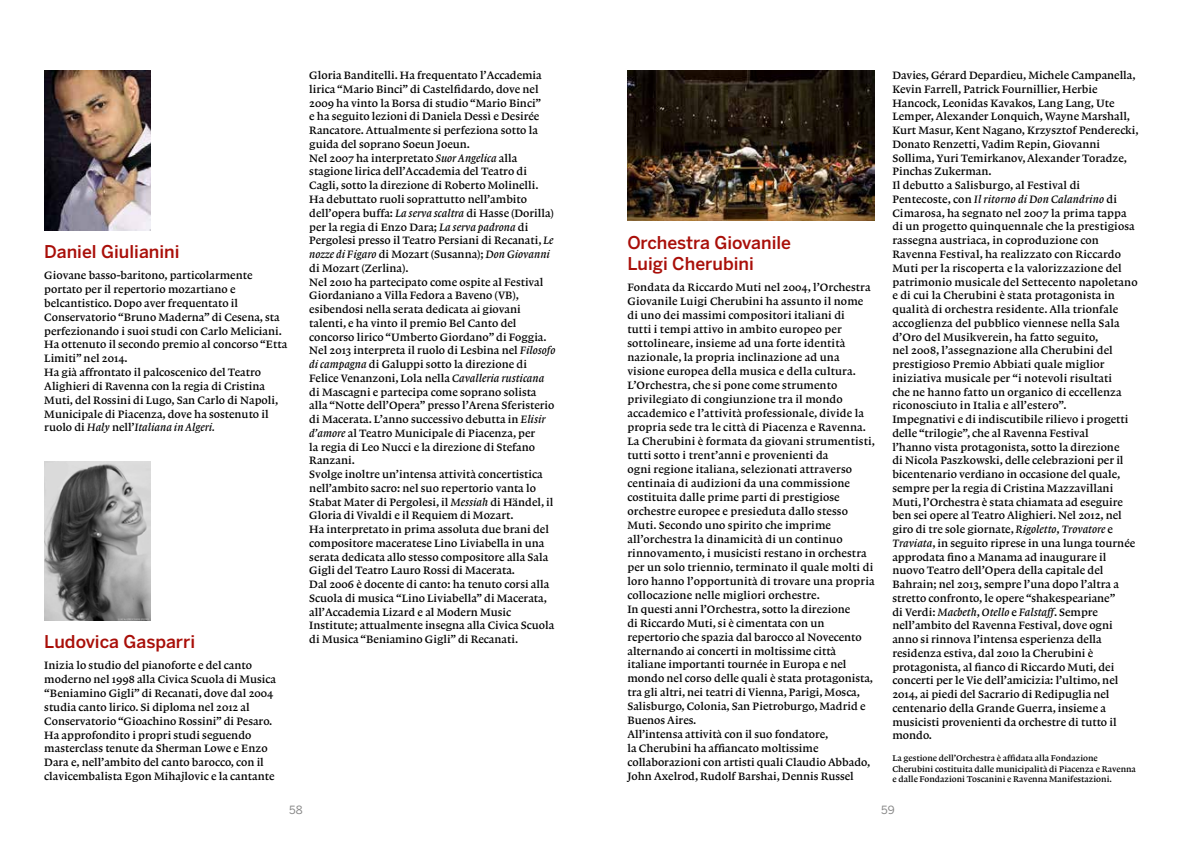
<style>
.page{position:relative;width:1184px;height:851px;background:#fff}
.page>*{position:absolute;margin:0;border:0;box-sizing:border-box;transform-origin:0 0}
.t1{font:500 17.5px/21.2px "Benton Sans";color:#a90f09}
.t2{font:11.25px/13.8px "Lexicon No 1 Roman B";color:#000}
.t3{font:11.25px "Lexicon No 1 Italic B";color:#000}
.t4{font:11.25px "Benton Sans";color:#878787}
.t5{font:8.75px/10.6px "Lexicon No 1 Roman B";color:#000}
.s1{font-family:"Lexicon No 1 Roman B"}
.s2{font-family:"Lexicon No 1 Italic B"}
</style>
<div class="page">
<img style="left:44px;top:71px;width:107px;height:159px">
<img style="left:44px;top:461px;width:107px;height:159px">
<img style="left:627px;top:71px;width:247px;height:150px">
<h1 class="t1" style="left:44px;top:241px;width:137px">Daniel Giulianini</h1>
<p class="t2" style="left:44px;top:268px;width:244px">Giovane basso-baritono, particolarmente portato per il repertorio mozartiano e belcantistico. Dopo aver frequentato il Conservatorio “Bruno Maderna” di Cesena, sta perfezionando i suoi studi con Carlo Meliciani.<br>Ha ottenuto il secondo premio al concorso “Etta Limiti” nel 2014.<br>Ha già affrontato il palcoscenico del Teatro Alighieri di Ravenna con la regia di Cristina Muti, del Rossini di Lugo, San Carlo di Napoli, Municipale di Piacenza, dove ha sostenuto il</p>
<p class="t3" style="left:44px;top:421px;width:172px"><span class="s1">ruolo di</span> Haly <span class="s1">nell’</span>Italiana in Algeri.</p>
<h1 class="t1" style="left:44px;top:631px;width:152px">Ludovica Gasparri</h1>
<p class="t2" style="left:44px;top:658px;width:233px">Inizia lo studio del pianoforte e del canto moderno nel 1998 alla Civica Scuola di Musica “Beniamino Gigli” di Recanati, dove dal 2004 studia canto lirico. Si diploma nel 2012 al Conservatorio “Gioachino Rossini” di Pesaro.<br>Ha approfondito i propri studi seguendo masterclass tenute da Sherman Lowe e Enzo Dara e, nell’ambito del canto barocco, con il clavicembalista Egon Mihajlovic e la cantante</p>
<p class="t2" style="left:309px;top:69px;width:246px">Gloria Banditelli. Ha frequentato l’Accademia lirica “Mario Binci” di Castelfidardo, dove nel 2009 ha vinto la Borsa di studio “Mario Binci”<br>e ha seguito lezioni di Daniela Dessì e Desirée Rancatore. Attualmente si perfeziona sotto la guida del soprano Soeun Joeun.<br>Nel 2007 ha interpretato <span class="s2">Suor Angelica</span> alla stagione lirica dell’Accademia del Teatro di Cagli, sotto la direzione di Roberto Molinelli.<br>Ha debuttato ruoli soprattutto nell’ambito dell’opera buffa: <span class="s2">La serva scaltra</span> di Hasse (Dorilla) per la regia di Enzo Dara; <span class="s2">La serva padrona</span> di Pergolesi presso il Teatro Persiani di Recanati, <span class="s2">Le</span></p>
<p class="t3" style="left:309px;top:248px;width:242px">nozze di Figaro <span class="s1">di Mozart (Susanna);</span> Don Giovanni</p>
<p class="t2" style="left:309px;top:261px;width:247px">di Mozart (Zerlina).<br>Nel 2010 ha partecipato come ospite al Festival Giordaniano a Villa Fedora a Baveno (VB), esibendosi nella serata dedicata ai giovani talenti, e ha vinto il premio Bel Canto del concorso lirico “Umberto Giordano” di Foggia.<br>Nel 2013 interpreta il ruolo di Lesbina nel <span class="s2">Filosofo di campagna</span> di Galuppi sotto la direzione di Felice Venanzoni, Lola nella <span class="s2">Cavalleria rusticana </span>di Mascagni e partecipa come soprano solista alla “Notte dell’Opera” presso l’Arena Sferisterio di Macerata. L’anno successivo debutta in <span class="s2">Elisir d’amore</span> al Teatro Municipale di Piacenza, per<br>la regia di Leo Nucci e la direzione di Stefano Ranzani.<br>Svolge inoltre un’intensa attività concertistica nell’ambito sacro: nel suo repertorio vanta lo Stabat Mater di Pergolesi, il <span class="s2">Messiah</span> di Händel, il Gloria di Vivaldi e il Requiem di Mozart.<br>Ha interpretato in prima assoluta due brani del compositore maceratese Lino Liviabella in una serata dedicata allo stesso compositore alla Sala Gigli del Teatro Lauro Rossi di Macerata.<br>Dal 2006 è docente di canto: ha tenuto corsi alla Scuola di musica “Lino Liviabella” di Macerata, all’Accademia Lizard e al Modern Music Institute; attualmente insegna alla Civica Scuola di Musica “Beniamino Gigli” di Recanati.</p>
<h1 class="t1" style="left:627px;top:232px;width:165px">Orchestra Giovanile<br>Luigi Cherubini</h1>
<p class="t2" style="left:627px;top:280px;width:249px">Fondata da Riccardo Muti nel 2004, l’Orchestra Giovanile Luigi Cherubini ha assunto il nome di uno dei massimi compositori italiani di<br>tutti i tempi attivo in ambito europeo per sottolineare, insieme ad una forte identità nazionale, la propria inclinazione ad una visione europea della musica e della cultura.<br>L’Orchestra, che si pone come strumento privilegiato di congiunzione tra il mondo accademico e l’attività professionale, divide la propria sede tra le città di Piacenza e Ravenna.<br>La Cherubini è formata da giovani strumentisti, tutti sotto i trent’anni e provenienti da<br>ogni regione italiana, selezionati attraverso centinaia di audizioni da una commissione costituita dalle prime parti di prestigiose orchestre europee e presieduta dallo stesso Muti. Secondo uno spirito che imprime all’orchestra la dinamicità di un continuo rinnovamento, i musicisti restano in orchestra per un solo triennio, terminato il quale molti di loro hanno l’opportunità di trovare una propria collocazione nelle migliori orchestre.<br>In questi anni l’Orchestra, sotto la direzione<br>di Riccardo Muti, si è cimentata con un repertorio che spazia dal barocco al Novecento alternando ai concerti in moltissime città italiane importanti tournée in Europa e nel mondo nel corso delle quali è stata protagonista, tra gli altri, nei teatri di Vienna, Parigi, Mosca, Salisburgo, Colonia, San Pietroburgo, Madrid e Buenos Aires.<br>All’intensa attività con il suo fondatore,<br>la Cherubini ha affiancato moltissime collaborazioni con artisti quali Claudio Abbado, John Axelrod, Rudolf Barshai, Dennis Russel</p>
<p class="t2" style="left:892px;top:69px;width:248px">Davies, Gérard Depardieu, Michele Campanella, Kevin Farrell, Patrick Fournillier, Herbie Hancock, Leonidas Kavakos, Lang Lang, Ute Lemper, Alexander Lonquich, Wayne Marshall, Kurt Masur, Kent Nagano, Krzysztof Penderecki, Donato Renzetti, Vadim Repin, Giovanni Sollima, Yuri Temirkanov, Alexander Toradze, Pinchas Zukerman.<br>Il debutto a Salisburgo, al Festival di</p>
<p class="t3" style="left:892px;top:193px;width:226px"><span class="s1">Pentecoste, con</span> Il ritorno di Don Calandrino <span class="s1">di</span></p>
<p class="t2" style="left:892px;top:206px;width:247px">Cimarosa, ha segnato nel 2007 la prima tappa di un progetto quinquennale che la prestigiosa rassegna austriaca, in coproduzione con Ravenna Festival, ha realizzato con Riccardo Muti per la riscoperta e la valorizzazione del patrimonio musicale del Settecento napoletano e di cui la Cherubini è stata protagonista in qualità di orchestra residente. Alla trionfale accoglienza del pubblico viennese nella Sala d’Oro del Musikverein, ha fatto seguito,<br>nel 2008, l’assegnazione alla Cherubini del prestigioso Premio Abbiati quale miglior iniziativa musicale per “i notevoli risultati<br>che ne hanno fatto un organico di eccellenza riconosciuto in Italia e all’estero”.<br>Impegnativi e di indiscutibile rilievo i progetti delle “trilogie”, che al Ravenna Festival<br>l’hanno vista protagonista, sotto la direzione<br>di Nicola Paszkowski, delle celebrazioni per il bicentenario verdiano in occasione del quale, sempre per la regia di Cristina Mazzavillani Muti, l’Orchestra è stata chiamata ad eseguire ben sei opere al Teatro Alighieri. Nel 2012, nel giro di tre sole giornate, <span class="s2">Rigoletto</span>, <span class="s2">Trovatore</span> e <span class="s2">Traviata</span>, in seguito riprese in una lunga tournée approdata fino a Manama ad inaugurare il nuovo Teatro dell’Opera della capitale del Bahrain; nel 2013, sempre l’una dopo l’altra a stretto confronto, le opere “shakespeariane”</p>
<p class="t3" style="left:892px;top:605px;width:207px"><span class="s1">di Verdi:</span> Macbeth<span class="s1">,</span> Otello <span class="s1">e</span> Falstaff<span class="s1">. Sempre</span></p>
<p class="t2" style="left:892px;top:618px;width:227px">nell’ambito del Ravenna Festival, dove ogni anno si rinnova l’intensa esperienza della residenza estiva, dal 2010 la Cherubini è protagonista, al fianco di Riccardo Muti, dei concerti per le Vie dell’amicizia: l’ultimo, nel 2014, ai piedi del Sacrario di Redipuglia nel centenario della Grande Guerra, insieme a musicisti provenienti da orchestre di tutto il mondo.</p>
<p class="t5" style="left:892px;top:752px;width:245px">La gestione dell’Orchestra è affidata alla Fondazione<br>Cherubini costituita dalle municipalità di Piacenza e Ravenna e dalle Fondazioni Toscanini e Ravenna Manifestazioni.</p>
<p class="t4" style="left:289px;top:803px;width:15px">58</p>
<p class="t4" style="left:881px;top:803px;width:15px">59</p>
</div>
